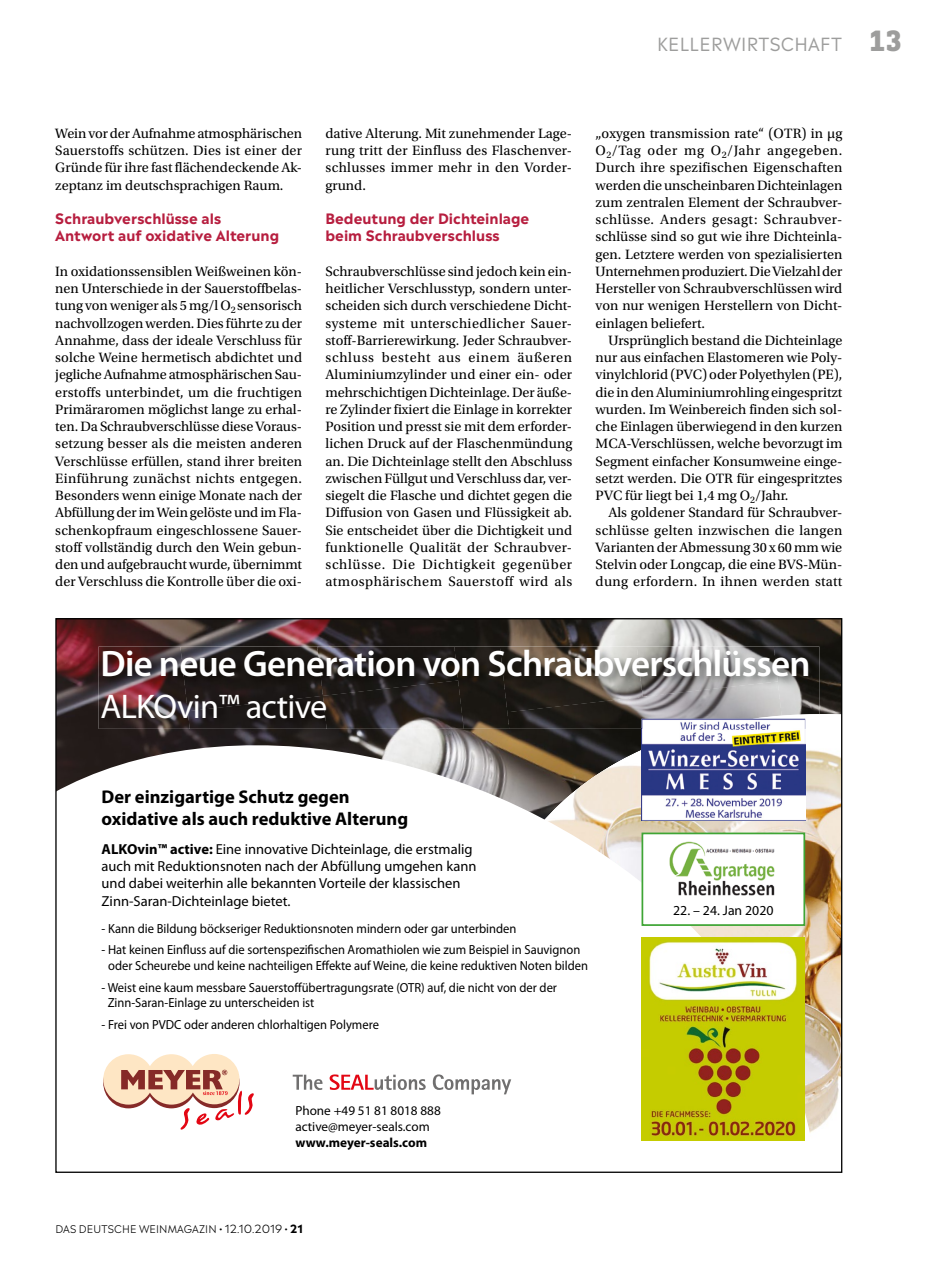
<style>
.page{position:relative;width:936px;height:1263px;background:#fff}
.page>*{position:absolute;margin:0;border:0;box-sizing:border-box;transform-origin:0 0}
.t1{font:600 36.9px "Myriad Pro";letter-spacing:-.02em;color:#fff}
.t2{font:34.35px "Myriad Pro";letter-spacing:-.02em;color:#fff}
.t3{font:700 18.45px/22.2px "Myriad Pro";color:#000}
.t4{font:18px "Madera";letter-spacing:.015em;color:#9d9d9c}
.t5{font:14.55px/17.4px "Myriad Pro";color:#000}
._4_3_Fließtext_ohne{font:14.25px/17.2px "Utopia Std";letter-spacing:.005em;color:#000;text-align:justify}
._4_2_Fließtext{font:14.25px/17.2px "Utopia Std";color:#000;text-align:justify}
._6_Zwischenüberschri{font:700 14.25px/17.2px "Madera";color:#b71e3f}
.t6{font:13.8px "Myriad Pro";color:#000}
.t7{font:13.2px/15.9px "Myriad Pro";color:#000;text-align:center;scale:.95 1}
.t8{font:13.2px/15.9px "Myriad Pro";color:#000}
.t9{font:300 10.5px "Madera";letter-spacing:.01em;color:#000}
.s1{font-family:"DIN Next Slab Pro";font-weight:800;font-size:30px}
.s2{font-weight:700}
.s3{font-size:11.25px}
.s4{font-weight:700;font-size:11.25px}
</style>
<div class="page">
<img style="left:57px;top:620px;width:783px;height:75px">
<svg style="left:57px;top:695px;width:783px;height:446px"></svg>
<svg style="left:57px;top:710px;width:118px;height:431px"></svg>
<img style="left:641px;top:729px;width:164px;height:92px">
<img style="left:641px;top:937px;width:163px;height:203px">
<div style="left:642px;top:833px;width:162px;height:92px;background:#fff"></div>
<img style="left:669px;top:841px;width:106px;height:55px">
<div style="left:641px;top:832px;width:164px;height:94px;border:2px solid #3fa535"></div>
<img style="left:323px;top:646px;width:131px;height:34px">
<img style="left:190px;top:646px;width:133px;height:50px">
<img style="left:99px;top:646px;width:91px;height:83px">
<img style="left:642px;top:646px;width:131px;height:35px">
<img style="left:509px;top:646px;width:133px;height:35px">
<img style="left:454px;top:646px;width:55px;height:83px">
<img style="left:773px;top:646px;width:46px;height:68px">
<img style="left:323px;top:680px;width:141px;height:49px">
<img style="left:188px;top:696px;width:139px;height:33px">
<img style="left:507px;top:681px;width:274px;height:48px">
<img style="left:752px;top:714px;width:67px;height:15px">
<svg style="left:103px;top:1054px;width:151px;height:76px"></svg>
<svg style="left:293px;top:1075px;width:29px;height:15px"></svg>
<svg style="left:329px;top:1074px;width:96px;height:16px"></svg>
<svg style="left:433px;top:1074px;width:78px;height:20px"></svg>
<p class="t4" style="left:657px;top:29px;width:246px">KELLERWIRTSCHAFT <span class="s1">13</span></p>
<p class="_4_2_Fließtext" style="left:55px;top:125px;width:248px">Wein vor der Aufnahme atmosphärischen Sauerstoffs schützen. Dies ist einer der Gründe für ihre fast flächendeckende Ak&shy;zeptanz im deutschsprachigen Raum.</p>
<p class="_6_Zwischenüberschri" style="left:55px;top:208px;width:225px">Schraubverschlüsse als<br>Antwort auf oxidative Alterung</p>
<p class="_4_3_Fließtext_ohne" style="left:55px;top:263px;width:248px">In oxidationssensiblen Weißweinen kön&shy;nen Unterschiede in der Sauerstoffbelas&shy;tung von weniger als 5 mg/l O<sub>2</sub> sensorisch nachvollzogen werden. Dies führte zu der Annahme, dass der ideale Verschluss für solche Weine hermetisch abdichtet und jegliche Aufnahme atmosphärischen Sau&shy;erstoffs unterbindet, um die fruchtigen Primäraromen möglichst lange zu erhal&shy;ten. Da Schraubverschlüsse diese Voraus&shy;setzung besser als die meisten anderen Verschlüsse erfüllen, stand ihrer breiten Einführung zunächst nichts entgegen.<br>Besonders wenn einige Monate nach der Abfüllung der im Wein gelöste und im Fla&shy;schenkopfraum eingeschlossene Sauer&shy;stoff vollständig durch den Wein gebun&shy;den und aufgebraucht wurde, übernimmt der Verschluss die Kontrolle über die oxi-</p>
<p class="_4_3_Fließtext_ohne" style="left:325px;top:125px;width:248px">dative Alterung. Mit zunehmender Lage&shy;rung tritt der Einfluss des Flaschenver&shy;schlusses immer mehr in den Vorder&shy;grund.</p>
<p class="_6_Zwischenüberschri" style="left:325px;top:208px;width:205px">Bedeutung der Dichteinlage beim Schraubverschluss</p>
<p class="_4_3_Fließtext_ohne" style="left:325px;top:263px;width:248px">Schraubverschlüsse sind jedoch kein ein&shy;heitlicher Verschlusstyp, sondern unter&shy;scheiden sich durch verschiedene Dicht&shy;systeme mit unterschiedlicher Sauer&shy;stoff-Barrierewirkung. Jeder Schraubver&shy;schluss besteht aus einem äußeren Aluminiumzylinder und einer ein- oder mehrschichtigen Dichteinlage. Der äuße&shy;re Zylinder fixiert die Einlage in korrekter Position und presst sie mit dem erforder&shy;lichen Druck auf der Flaschenmündung an. Die Dichteinlage stellt den Abschluss zwischen Füllgut und Verschluss dar, ver&shy;siegelt die Flasche und dichtet gegen die Diffusion von Gasen und Flüssigkeit ab.<br>Sie entscheidet über die Dichtigkeit und funktionelle Qualität der Schraubver&shy;schlüsse. Die Dichtigkeit gegenüber atmosphärischem Sauerstoff wird als</p>
<p class="_4_3_Fließtext_ohne" style="left:595px;top:125px;width:248px">„oxygen transmission rate“ (OTR) in µg O<sub>2</sub>/Tag oder mg O<sub>2</sub>/Jahr angegeben.<br>Durch ihre spezifischen Eigenschaften werden die unscheinbaren Dichteinlagen zum zentralen Element der Schraubver&shy;schlüsse. Anders gesagt: Schraubver&shy;schlüsse sind so gut wie ihre Dichteinla&shy;gen. Letztere werden von spezialisierten Unternehmen produziert. Die Vielzahl der Hersteller von Schraubverschlüssen wird von nur wenigen Herstellern von Dicht&shy;einlagen beliefert.</p>
<p class="_4_2_Fließtext" style="left:595px;top:332px;width:248px;text-indent:13px">Ursprünglich bestand die Dichteinlage nur aus einfachen Elastomeren wie Poly&shy;vinylchlorid (PVC) oder Polyethylen (PE), die in den Aluminiumrohling eingespritzt wurden. Im Weinbereich finden sich sol&shy;che Einlagen überwiegend in den kurzen MCA-Verschlüssen, welche bevorzugt im Segment einfacher Konsumweine einge&shy;setzt werden. Die OTR für eingespritztes PVC für liegt bei 1,4 mg O<sub>2</sub>/Jahr.</p>
<p class="_4_2_Fließtext" style="left:595px;top:504px;width:248px;text-indent:13px">Als goldener Standard für Schraubver&shy;schlüsse gelten inzwischen die langen Varianten der Abmessung 30 x 60 mm wie Stelvin oder Longcap, die eine BVS-Mün&shy;dung erfordern. In ihnen werden statt</p>
<p class="t1" style="left:100px;top:643px;width:711px">Die neue Generation von Schraubverschlüssen</p>
<p class="t2" style="left:100px;top:687px;width:228px">ALKOvin™ active</p>
<p class="t3" style="left:102px;top:786px;width:308px">Der einzigartige Schutz gegen oxidative als auch reduktive Alterung</p>
<p class="t5" style="left:102px;top:840px;width:376px"><span class="s2">ALKOvin™ active:</span> Eine innovative Dichteinlage, die erstmalig auch mit Reduktionsnoten nach der Abfüllung umgehen kann und dabei weiterhin alle bekannten Vorteile der klassischen Zinn-Saran-Dichteinlage bietet.</p>
<p class="t7" style="left:102px;top:921px;width:438px">- Kann die Bildung böckseriger Reduktionsnoten mindern oder gar unterbinden</p>
<p class="t7" style="left:102px;top:942px;width:513px">- Hat keinen Einfluss auf die sortenspezifischen Aromathiolen wie zum Beispiel in Sauvignon oder Scheurebe und keine nachteiligen Effekte auf Weine, die keine reduktiven Noten bilden</p>
<p class="t7" style="left:108px;top:979px;width:474px;text-align:left;text-indent:-6px">- Weist eine kaum messbare Sauerstoffübertragungsrate (OTR) auf, die nicht von der der<br>Zinn-Saran-Einlage zu unterscheiden ist</p>
<p class="t7" style="left:102px;top:1017px;width:293px">- Frei von PVDC oder anderen chlorhaltigen Polymere</p>
<p class="t8" style="left:295px;top:1103px;width:147px">Phone +49 51 81 8018 888 active@meyer-seals.com <span class="s2">www.meyer-seals.com</span></p>
<p class="t9" style="left:55px;top:1220px;width:249px">DAS DEUTSCHE WEINMAGAZIN • <span class="s3">12.10.2019</span> • <span class="s4">21</span></p>
<p class="t6" style="left:673px;top:903px;width:102px">22. – 24. Jan 2020</p>
</div>
